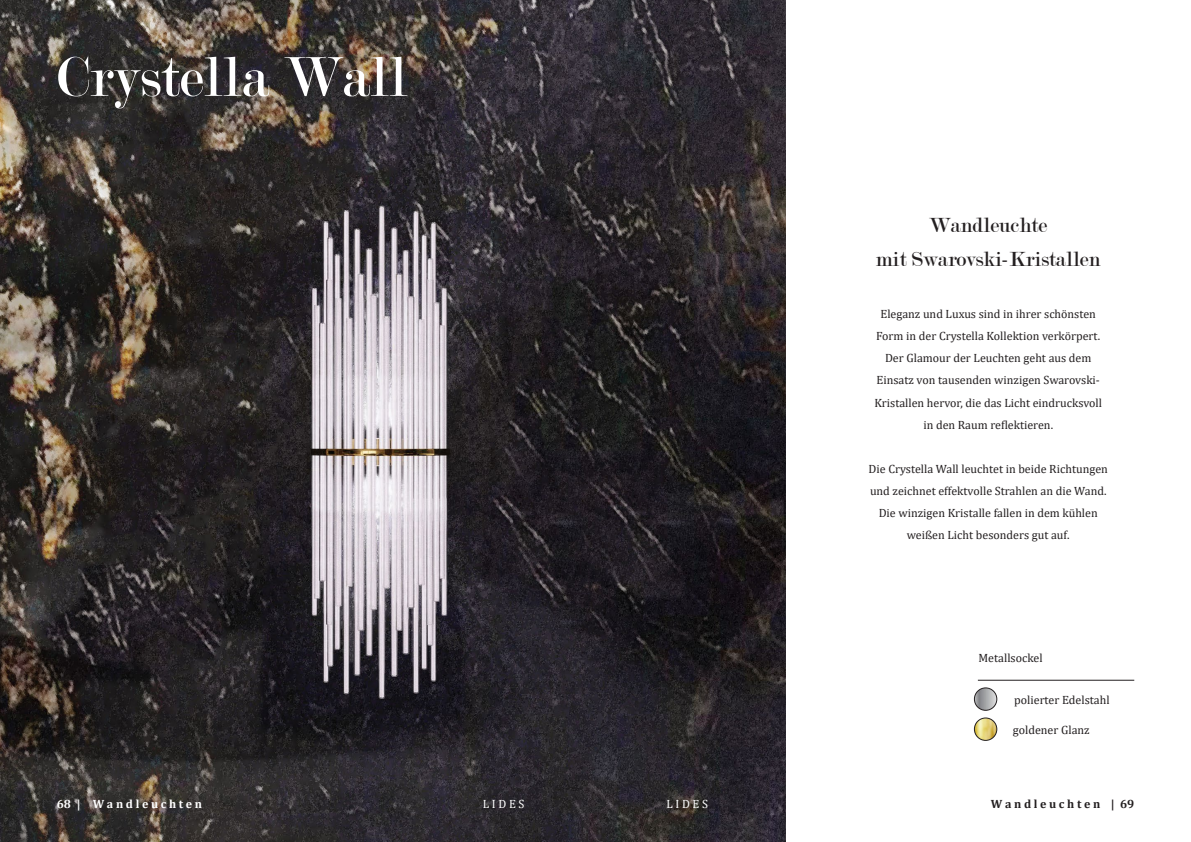
<style>
.page{position:relative;width:1191px;height:842px;background:#fff}
.page>*{position:absolute;margin:0;border:0;box-sizing:border-box;transform-origin:0 0}
.t1{font:60px "Modern";color:#fff}
.t2{font:22px "Modern";color:#231f20}
.t3{font:12px/22px "Cambria";color:#231f20;text-align:center}
.t4{font:700 12px "Cambria";color:#fff}
.t5{font:700 12px "Cambria";color:#231f20}
.t6{font:12px "Cambria";color:#fff}
</style>
<div class="page">
<img style="left:0;top:0;width:785px;height:842px">
<hr style="left:978px;top:680px;width:156px;height:1px;background:#231f20">
<img style="left:974px;top:688px;width:22px;height:22px;border-radius:11px">
<div style="left:974px;top:688px;width:23px;height:22px;border:1px solid #231f20;border-radius:50%"></div>
<img style="left:974px;top:718px;width:22px;height:22px;border-radius:11px">
<div style="left:974px;top:718px;width:23px;height:22px;border:1px solid #231f20;border-radius:50%"></div>
<p class="t1" style="left:57px;top:47px;width:352px">Crystella Wall</p>
<p class="t2" style="left:929px;top:215px;width:119px">Wandleuchte</p>
<p class="t2" style="left:876px;top:249px;width:226px">mit Swarovski-Kristallen</p>
<p class="t3" style="left:874px;top:303px;width:229px">Eleganz und Luxus sind in ihrer schönsten Form in der Crystella Kollektion verkörpert.<br>Der Glamour der Leuchten geht aus dem Einsatz von tausenden winzigen Swarovski-Kristallen hervor, die das Licht eindrucksvoll</p>
<p class="t3" style="left:923px;top:413px;width:131px">in den Raum reflektieren.</p>
<p class="t3" style="left:868px;top:457px;width:241px">Die Crystella Wall leuchtet in beide Richtungen und zeichnet effektvolle Strahlen an die Wand.<br>Die winzigen Kristalle fallen in dem kühlen weißen Licht besonders gut auf.</p>
<p class="t3" style="left:978px;top:647px;width:66px">Metallsockel</p>
<p class="t3" style="left:1014px;top:689px;width:97px">polierter Edelstahl</p>
<p class="t3" style="left:1012px;top:719px;width:78px">goldener Glanz</p>
<p class="t4" style="left:57px;top:796px;width:147px">68 | W a n d l e u c h t e n</p>
<p class="t5" style="left:990px;top:796px;width:145px">W a n d l e u c h t e n | 69</p>
<p class="t6" style="left:483px;top:797px;width:43px">L I D E S</p>
<p class="t6" style="left:666px;top:797px;width:43px">L I D E S</p>
</div>
